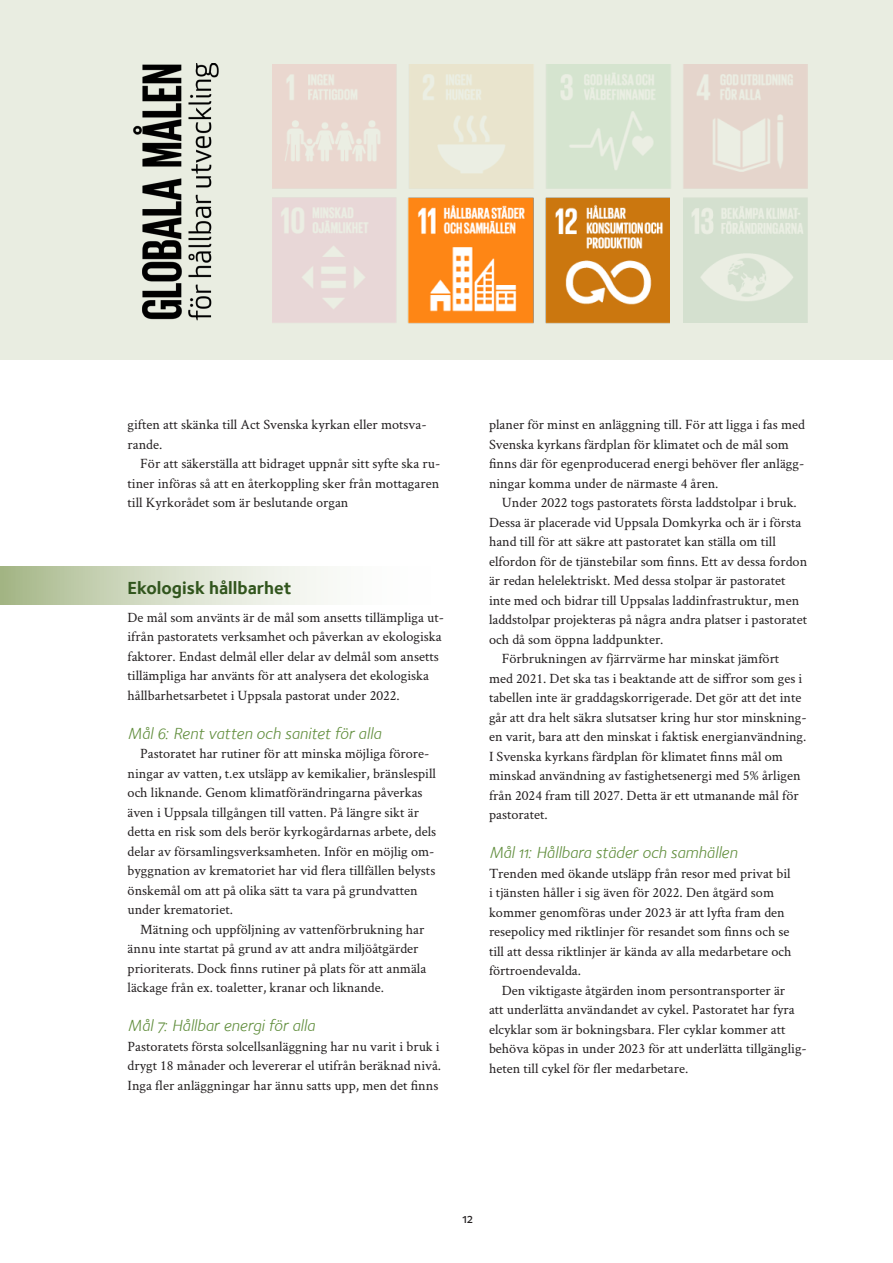
<style>
.page{position:relative;width:893px;height:1263px;background:#fff}
.page>*{position:absolute;margin:0;border:0;box-sizing:border-box;transform-origin:0 0}
.t1{font:18px "Foundry Sterling Bold OSF";color:#31551d}
.t2{font:16.5px "Foundry Sterling Book Italic OSF";color:#618e3d}
.t3{font:14.25px/19.5px "Crimson Svk";color:#231f20}
.t4{font:13.5px "Foundry Sterling Medium OSF";color:#231f20}
</style>
<div class="page">
<div style="left:0;top:0;width:893px;height:359px;background:#e9ede1"></div>
<svg style="left:0;top:567px;width:328px;height:38px;background:#d3dcc5"></svg>
<img style="left:133px;top:64px;width:86px;height:257px">
<img style="left:273px;top:64px;width:535px;height:125px">
<img style="left:272px;top:197px;width:124px;height:126px">
<img style="left:683px;top:197px;width:125px;height:125px">
<img style="left:407px;top:197px;width:263px;height:127px">
<p class="t3" style="left:128px;top:414px;width:300px">giften att skänka till Act Svenska kyrkan eller motsva&shy;rande.</p>
<p class="t3" style="left:128px;top:453px;width:314px;text-align:justify;text-indent:13px">För att säkerställa att bidraget uppnår sitt syfte ska ru&shy;tiner införas så att en återkoppling sker från mottagaren till Kyrkorådet som är beslutande organ</p>
<p class="t1" style="left:128px;top:577px;width:166px">Ekologisk hållbarhet</p>
<p class="t3" style="left:128px;top:607px;width:318px">De mål som använts är de mål som ansetts tillämpliga ut&shy;ifrån pastoratets verksamhet och påverkan av ekologiska faktorer. Endast delmål eller delar av delmål som ansetts tillämpliga har använts för att analysera det ekologiska hållbarhetsarbetet i Uppsala pastorat under 2022.</p>
<p class="t2" style="left:128px;top:723px;width:255px">Mål 6: Rent vatten och sanitet för alla</p>
<p class="t3" style="left:128px;top:743px;width:310px;text-indent:13px">Pastoratet har rutiner för att minska möjliga förore&shy;ningar av vatten, t.ex utsläpp av kemikalier, bränslespill och liknande. Genom klimatförändringarna påverkas även i Uppsala tillgången till vatten. På längre sikt är detta en risk som dels berör kyrkogårdarnas arbete, dels delar av församlingsverksamheten. Inför en möjlig om&shy;byggnation av krematoriet har vid flera tillfällen belysts önskemål om att på olika sätt ta vara på grundvatten under krematoriet.</p>
<p class="t3" style="left:128px;top:919px;width:300px;text-indent:13px">Mätning och uppföljning av vattenförbrukning har ännu inte startat på grund av att andra miljöåtgärder prioriterats. Dock finns rutiner på plats för att anmäla läckage från ex. toaletter, kranar och liknande.</p>
<p class="t2" style="left:128px;top:1016px;width:189px">Mål 7: Hållbar energi för alla</p>
<p class="t3" style="left:128px;top:1036px;width:315px;text-align:justify">Pastoratets första solcellsanläggning har nu varit i bruk i drygt 18 månader och levererar el utifrån beräknad nivå.<br>Inga fler anläggningar har ännu satts upp, men det finns</p>
<p class="t3" style="left:489px;top:414px;width:318px">planer för minst en anläggning till. För att ligga i fas med Svenska kyrkans färdplan för klimatet och de mål som finns där för egenproducerad energi behöver fler anlägg&shy;ningar komma under de närmaste 4 åren.</p>
<p class="t3" style="left:489px;top:492px;width:320px;text-indent:13px">Under 2022 togs pastoratets första laddstolpar i bruk.<br>Dessa är placerade vid Uppsala Domkyrka och är i första hand till för att säkre att pastoratet kan ställa om till elfordon för de tjänstebilar som finns. Ett av dessa fordon är redan helelektriskt. Med dessa stolpar är pastoratet inte med och bidrar till Uppsalas laddinfrastruktur, men laddstolpar projekteras på några andra platser i pastoratet och då som öppna laddpunkter.</p>
<p class="t3" style="left:489px;top:648px;width:319px;text-indent:13px">Förbrukningen av fjärrvärme har minskat jämfört med 2021. Det ska tas i beaktande att de siffror som ges i tabellen inte är graddagskorrigerade. Det gör att det inte går att dra helt säkra slutsatser kring hur stor minskning&shy;en varit, bara att den minskat i faktisk energianvändning.<br>I Svenska kyrkans färdplan för klimatet finns mål om minskad användning av fastighetsenergi med 5% årligen från 2024 fram till 2027. Detta är ett utmanande mål för pastoratet.</p>
<p class="t2" style="left:489px;top:843px;width:250px">Mål 11: Hållbara städer och samhällen</p>
<p class="t3" style="left:489px;top:863px;width:304px">Trenden med ökande utsläpp från resor med privat bil i tjänsten håller i sig även för 2022. Den åtgärd som kommer genomföras under 2023 är att lyfta fram den resepolicy med riktlinjer för resandet som finns och se till att dessa riktlinjer är kända av alla medarbetare och förtroendevalda.</p>
<p class="t3" style="left:489px;top:980px;width:319px;text-indent:13px">Den viktigaste åtgärden inom persontransporter är<br>att underlätta användandet av cykel. Pastoratet har fyra elcyklar som är bokningsbara. Fler cyklar kommer att behöva köpas in under 2023 för att underlätta tillgänglig&shy;heten till cykel för fler medarbetare.</p>
<p class="t4" style="left:462px;top:1210px;width:12px">12</p>
</div>
